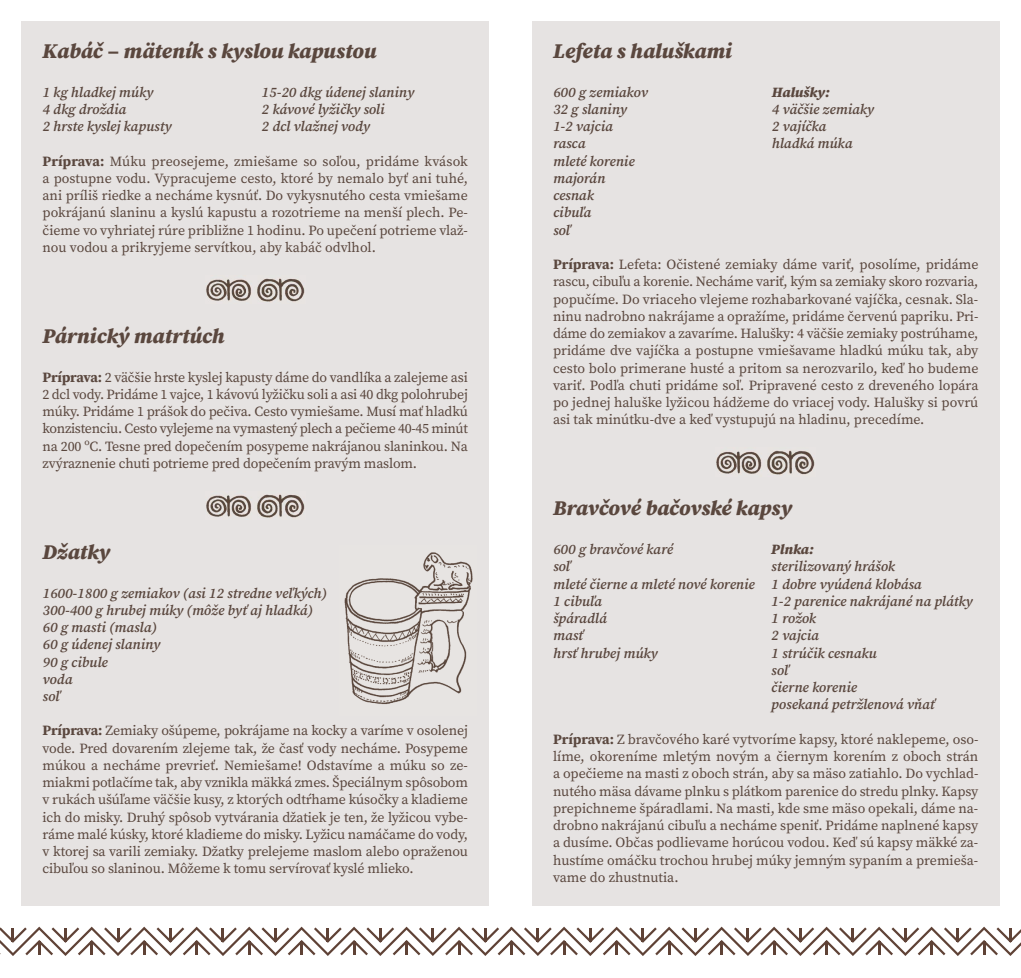
<style>
.page{position:relative;width:1021px;height:978px;background:#fff}
.page>*{position:absolute;margin:0;border:0;box-sizing:border-box;transform-origin:0 0}
.t1{font:italic 900 21px "Source Serif Pro";letter-spacing:-.005em;color:#5a473e}
.t2{font:italic 600 14.25px/17.2px "Source Serif Pro";color:#5a473e}
.t3{font:italic 900 14.25px "Source Serif Pro";letter-spacing:-.005em;color:#5a473e}
.t4{font:13.95px/17.2px "Source Serif Pro";letter-spacing:-.01em;color:#5a473e;text-align:justify}
.s1{font-weight:700;font-size:14.25px}
</style>
<div class="page">
<div style="left:531px;top:21px;width:468px;height:885px;background:#e6e3e2"></div>
<img style="left:716px;top:450px;width:99px;height:25px">
<div style="left:21px;top:21px;width:468px;height:885px;background:#e6e3e2"></div>
<img style="left:206px;top:278px;width:99px;height:24px">
<img style="left:206px;top:494px;width:99px;height:24px">
<svg style="left:0;top:927px;width:1020px;height:29px"></svg>
<img style="left:344px;top:552px;width:129px;height:152px">
<h1 class="t1" style="left:43px;top:43px;width:335px">Kabáč – mäteník s kyslou kapustou</h1>
<p class="t2" style="left:43px;top:85px;width:131px">1 kg hladkej múky<br>4 dkg droždia<br>2 hrste kyslej kapusty</p>
<p class="t2" style="left:262px;top:85px;width:154px">15-20 dkg údenej slaniny<br>2 kávové lyžičky soli<br>2 dcl vlažnej vody</p>
<p class="t4" style="left:43px;top:154px;width:427px"><span class="s1">Príprava:</span> Múku preosejeme, zmiešame so soľou, pridáme kvások a postupne vodu. Vypracujeme cesto, ktoré by nemalo byť ani tuhé, ani príliš riedke a necháme kysnúť. Do vykysnutého cesta vmiešame pokrájanú slaninu a kyslú kapustu a rozotrieme na menší plech. Pe&shy;čieme vo vyhriatej rúre približne 1 hodinu. Po upečení potrieme vlaž&shy;nou vodou a prikryjeme servítkou, aby kabáč odvlhol.</p>
<h1 class="t1" style="left:43px;top:328px;width:183px">Párnický matrtúch</h1>
<p class="t4" style="left:43px;top:369px;width:427px"><span class="s1">Príprava:</span> 2 väčšie hrste kyslej kapusty dáme do vandlíka a zalejeme asi 2 dcl vody. Pridáme 1 vajce, 1 kávovú lyžičku soli a asi 40 dkg polohrubej múky. Pridáme 1 prášok do pečiva. Cesto vymiešame. Musí mať hladkú konzistenciu. Cesto vylejeme na vymastený plech a pečieme 40-45 minút na 200 ºC. Tesne pred dopečením posypeme nakrájanou slaninkou. Na zvýraznenie chuti potrieme pred dopečením pravým maslom.</p>
<h1 class="t1" style="left:43px;top:544px;width:69px">Džatky</h1>
<p class="t2" style="left:43px;top:585px;width:286px">1600-1800 g zemiakov (asi 12 stredne veľkých)<br>300-400 g hrubej múky (môže byť aj hladká)<br>60 g masti (masla)<br>60 g údenej slaniny<br>90 g cibule<br>voda<br>soľ</p>
<p class="t4" style="left:42px;top:723px;width:427px"><span class="s1">Príprava:</span> Zemiaky ošúpeme, pokrájame na kocky a varíme v osolenej vode. Pred dovarením zlejeme tak, že časť vody necháme. Posypeme múkou a necháme prevrieť. Nemiešame! Odstavíme a múku so ze&shy;miakmi potlačíme tak, aby vznikla mäkká zmes. Špeciálnym spôsobom v rukách ušúľame väčšie kusy, z ktorých odtŕhame kúsočky a kladieme ich do misky. Druhý spôsob vytvárania džatiek je ten, že lyžicou vybe&shy;ráme malé kúsky, ktoré kladieme do misky. Lyžicu namáčame do vody, v ktorej sa varili zemiaky. Džatky prelejeme maslom alebo opraženou cibuľou so slaninou. Môžeme k tomu servírovať kyslé mlieko.</p>
<h1 class="t1" style="left:553px;top:43px;width:180px">Lefeta s haluškami</h1>
<p class="t2" style="left:553px;top:84px;width:96px">600 g zemiakov<br>32 g slaniny<br>1-2 vajcia rasca<br>mleté korenie majorán cesnak<br>cibuľa<br>soľ</p>
<p class="t3" style="left:771px;top:86px;width:60px">Halušky:</p>
<p class="t2" style="left:771px;top:102px;width:104px">4 väčšie zemiaky<br>2 vajíčka<br>hladká múka</p>
<p class="t4" style="left:553px;top:257px;width:427px"><span class="s1">Príprava:</span> Lefeta: Očistené zemiaky dáme variť, posolíme, pridáme rascu, cibuľu a korenie. Necháme variť, kým sa zemiaky skoro rozvaria, popučíme. Do vriaceho vlejeme rozhabarkované vajíčka, cesnak. Sla&shy;ninu nadrobno nakrájame a opražíme, pridáme červenú papriku. Pri&shy;dáme do zemiakov a zavaríme. Halušky: 4 väčšie zemiaky postrúhame, pridáme dve vajíčka a postupne vmiešavame hladkú múku tak, aby cesto bolo primerane husté a pritom sa nerozvarilo, keď ho budeme variť. Podľa chuti pridáme soľ. Pripravené cesto z dreveného lopára po jednej haluške lyžicou hádžeme do vriacej vody. Halušky si povrú asi tak minútku-dve a keď vystupujú na hladinu, precedíme.</p>
<h1 class="t1" style="left:553px;top:500px;width:240px">Bravčové bačovské kapsy</h1>
<p class="t2" style="left:553px;top:542px;width:203px">600 g bravčové karé<br>soľ<br>mleté čierne a mleté nové korenie<br>1 cibuľa<br>špáradlá<br>masť<br>hrsť hrubej múky</p>
<p class="t3" style="left:771px;top:544px;width:44px">Plnka:</p>
<p class="t2" style="left:771px;top:559px;width:203px">sterilizovaný hrášok<br>1 dobre vyúdená klobása<br>1-2 parenice nakrájané na plátky<br>1 rožok<br>2 vajcia<br>1 strúčik cesnaku<br>soľ<br>čierne korenie<br>posekaná petržlenová vňať</p>
<p class="t4" style="left:553px;top:732px;width:427px"><span class="s1">Príprava:</span> Z bravčového karé vytvoríme kapsy, ktoré naklepeme, oso&shy;líme, okoreníme mletým novým a čiernym korením z oboch strán a opečieme na masti z oboch strán, aby sa mäso zatiahlo. Do vychlad&shy;nutého mäsa dávame plnku s plátkom parenice do stredu plnky. Kapsy prepichneme špáradlami. Na masti, kde sme mäso opekali, dáme na&shy;drobno nakrájanú cibuľu a necháme speniť. Pridáme naplnené kapsy a dusíme. Občas podlievame horúcou vodou. Keď sú kapsy mäkké za&shy;hustíme omáčku trochou hrubej múky jemným sypaním a premieša&shy;vame do zhustnutia.</p>
</div>
